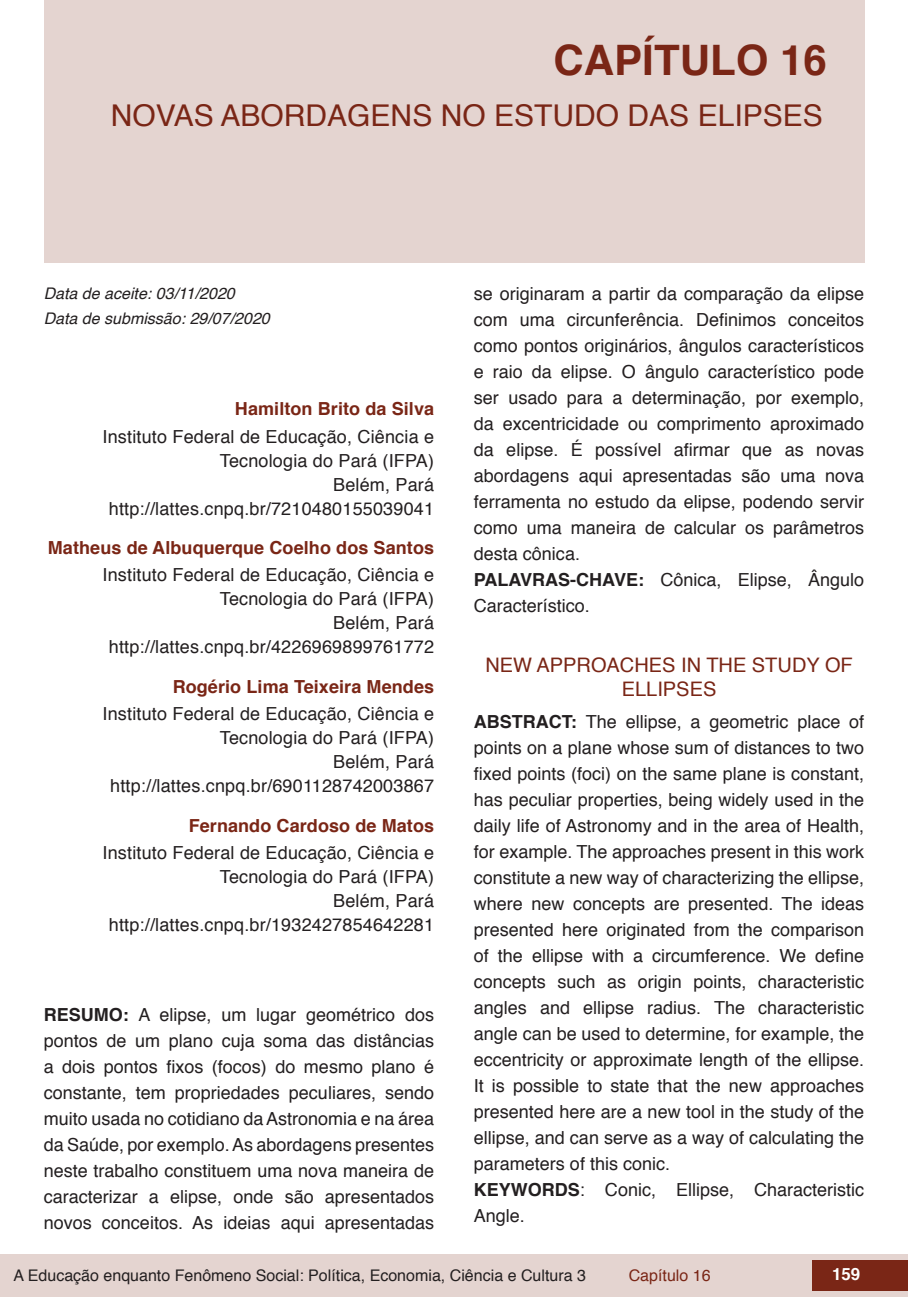
<style>
.page{position:relative;width:908px;height:1304px;background:#fff}
.page>*{position:absolute;margin:0;border:0;box-sizing:border-box;transform-origin:0 0}
.capítulos{font:700 42px "Helvetica";color:#7a2616}
.nome_artigos{font:30px "Helvetica";color:#7a2616}
.título_Inglês{font:20px/24px "Helvetica";color:#7a2616;text-align:center}
.Resumos_e_PC_TXT{font:18px/26px "Helvetica";color:#231f20;text-align:justify}
.info_autores{font:18px/24px "Helvetica";letter-spacing:.01em;color:#231f20;text-align:right}
.nome_autores{font:700 18px "Helvetica";letter-spacing:.005em;color:#7a2616}
.t1{font:700 16.8px "Helvetica";color:#fff}
.t2{font:16px "Helvetica";color:#231f20}
.data{font:italic 16px "Helvetica";color:#231f20}
.t3{font:16px "Helvetica";color:#7a2616}
.s1{font-weight:700}
</style>
<div class="page">
<div style="left:0;top:1254px;width:906px;height:43px;background:#e4d4d0"></div>
<div style="left:812px;top:1261px;width:95px;height:30px;background:#7a2616"></div>
<div style="left:44px;top:0;width:819px;height:263px;background:#e4d4d0"></div>
<p class="capítulos" style="left:553px;top:26px;width:275px">CAPÍTULO 16</p>
<p class="nome_artigos" style="left:111px;top:93px;width:713px">NOVAS ABORDAGENS NO ESTUDO DAS ELIPSES</p>
<p class="data" style="left:44px;top:280px;width:192px">Data de aceite: 03/11/2020</p>
<p class="data" style="left:44px;top:306px;width:227px">Data de submissão: 29/07/2020</p>
<p class="nome_autores" style="left:235px;top:395px;width:201px">Hamilton Brito da Silva</p>
<p class="info_autores" style="left:102px;top:425px;width:333px">Instituto Federal de Educação, Ciência e<br>Tecnologia do Pará (IFPA)</p>
<p class="info_autores" style="left:333px;top:473px;width:102px">Belém, Pará</p>
<p class="info_autores" style="left:109px;top:497px;width:326px">http://lattes.cnpq.br/7210480155039041</p>
<p class="nome_autores" style="left:48px;top:533px;width:387px">Matheus de Albuquerque Coelho dos Santos</p>
<p class="info_autores" style="left:102px;top:564px;width:333px">Instituto Federal de Educação, Ciência e<br>Tecnologia do Pará (IFPA)</p>
<p class="info_autores" style="left:333px;top:612px;width:102px">Belém, Pará</p>
<p class="info_autores" style="left:109px;top:636px;width:326px">http://lattes.cnpq.br/4226969899761772</p>
<p class="nome_autores" style="left:173px;top:672px;width:263px">Rogério Lima Teixeira Mendes</p>
<p class="info_autores" style="left:102px;top:702px;width:333px">Instituto Federal de Educação, Ciência e<br>Tecnologia do Pará (IFPA)</p>
<p class="info_autores" style="left:333px;top:750px;width:102px">Belém, Pará</p>
<p class="info_autores" style="left:110px;top:774px;width:325px">http://lattes.cnpq.br/6901128742003867</p>
<p class="nome_autores" style="left:189px;top:811px;width:247px">Fernando Cardoso de Matos</p>
<p class="info_autores" style="left:102px;top:841px;width:333px">Instituto Federal de Educação, Ciência e<br>Tecnologia do Pará (IFPA)</p>
<p class="info_autores" style="left:333px;top:889px;width:102px">Belém, Pará</p>
<p class="info_autores" style="left:109px;top:913px;width:326px">http://lattes.cnpq.br/1932427854642281</p>
<p class="Resumos_e_PC_TXT" style="left:44px;top:1002px;width:392px"><span class="s1">RESUMO:</span> A elipse, um lugar geométrico dos pontos de um plano cuja soma das distâncias a dois pontos fixos (focos) do mesmo plano é constante, tem propriedades peculiares, sendo muito usada no cotidiano da Astronomia e na área da Saúde, por exemplo. As abordagens presentes neste trabalho constituem uma nova maneira de caracterizar a elipse, onde são apresentados novos conceitos. As ideias aqui apresentadas</p>
<p class="Resumos_e_PC_TXT" style="left:473px;top:281px;width:392px">se originaram a partir da comparação da elipse com uma circunferência. Definimos conceitos como pontos originários, ângulos característicos e raio da elipse. O ângulo característico pode ser usado para a determinação, por exemplo, da excentricidade ou comprimento aproximado da elipse. É possível afirmar que as novas abordagens aqui apresentadas são uma nova ferramenta no estudo da elipse, podendo servir como uma maneira de calcular os parâmetros desta cônica.</p>
<p class="Resumos_e_PC_TXT" style="left:473px;top:567px;width:392px"><span class="s1">PALAVRAS-CHAVE:</span> Cônica, Elipse, Ângulo<br>Característico.</p>
<p class="título_Inglês" style="left:485px;top:654px;width:369px">NEW APPROACHES IN THE STUDY OF<br>ELLIPSES</p>
<p class="Resumos_e_PC_TXT" style="left:473px;top:709px;width:392px"><span class="s1">ABSTRACT:</span> The ellipse, a geometric place of points on a plane whose sum of distances to two fixed points (foci) on the same plane is constant, has peculiar properties, being widely used in the daily life of Astronomy and in the area of Health, for example. The approaches present in this work constitute a new way of characterizing the ellipse, where new concepts are presented. The ideas presented here originated from the comparison of the ellipse with a circumference. We define concepts such as origin points, characteristic angles and ellipse radius. The characteristic angle can be used to determine, for example, the eccentricity or approximate length of the ellipse.<br>It is possible to state that the new approaches presented here are a new tool in the study of the ellipse, and can serve as a way of calculating the parameters of this conic.</p>
<p class="Resumos_e_PC_TXT" style="left:473px;top:1177px;width:392px"><span class="s1">KEYWORDS</span>: Conic, Ellipse, Characteristic<br>Angle.</p>
<p class="t2" style="left:14px;top:1263px;width:573px">A Educação enquanto Fenômeno Social: Política, Economia, Ciência e Cultura 3</p>
<p class="t3" style="left:628px;top:1263px;width:83px">Capítulo 16</p>
<p class="t1" style="left:831px;top:1261px;width:30px">159</p>
</div>
